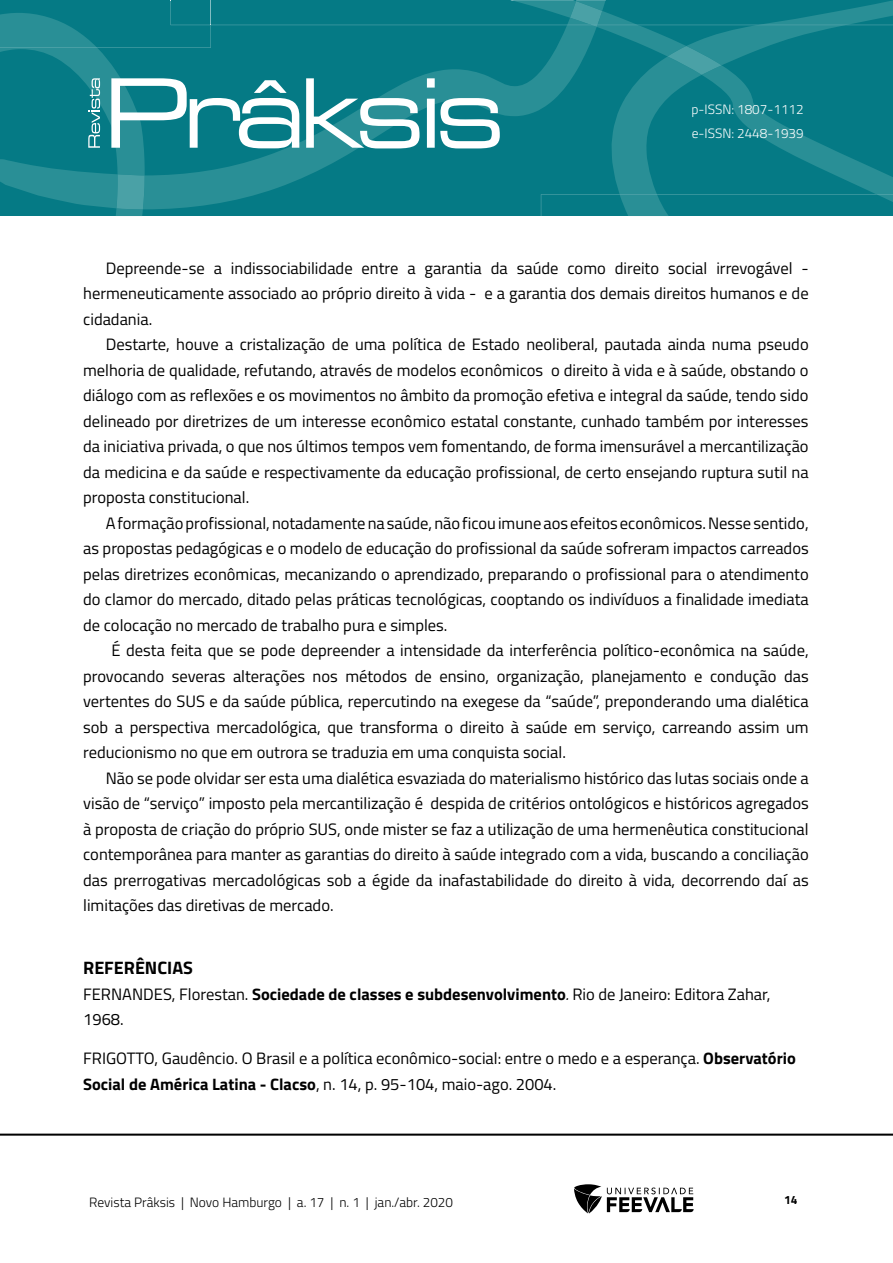
<style>
.page{position:relative;width:893px;height:1263px;background:#fff}
.page>*{position:absolute;margin:0;border:0;box-sizing:border-box;transform-origin:0 0}
.TITILO_1{font:700 18px "Titillium Web";color:#000}
.Corpo_de_texto{font:16.5px/25.5px "Titillium Web";color:#000;text-align:justify}
.Referências{font:16.5px/25.5px "Titillium Web";color:#000}
.t1{font:300 13.5px "Titillium Web";color:#000}
.t2{font:300 13.5px/24px "Titillium Web";color:#fff}
.t3{font:700 12px "Titillium Web";color:#000}
.s1{font-weight:700}
.s2{font-style:italic}
</style>
<div class="page">
<hr style="left:0;top:1133px;width:893px;height:3px;background:#000">
<svg style="left:574px;top:1184px;width:120px;height:29px"></svg>
<svg style="left:0;top:0;width:893px;height:216px;background:#19858e"></svg>
<p class="t2" style="left:691px;top:97px;width:114px">p-ISSN: 1807-1112 e-ISSN: 2448-1939</p>
<p class="Corpo_de_texto" style="left:83px;top:254px;width:727px;text-indent:23px">Depreende-se a indissociabilidade entre a garantia da saúde como direito social irrevogável - hermeneuticamente associado ao próprio direito à vida - e a garantia dos demais direitos humanos e de cidadania.</p>
<p class="Corpo_de_texto" style="left:83px;top:331px;width:727px;text-indent:23px">Destarte, houve a cristalização de uma política de Estado neoliberal, pautada ainda numa pseudo melhoria de qualidade, refutando, através de modelos econômicos o direito à vida e à saúde, obstando o diálogo com as reflexões e os movimentos no âmbito da promoção efetiva e integral da saúde, tendo sido delineado por diretrizes de um interesse econômico estatal constante, cunhado também por interesses da iniciativa privada, o que nos últimos tempos vem fomentando, de forma imensurável a mercantilização da medicina e da saúde e respectivamente da educação profissional, de certo ensejando ruptura sutil na proposta constitucional.</p>
<p class="Corpo_de_texto" style="left:83px;top:509px;width:727px;text-indent:23px">A formação profissional, notadamente na saúde, não ficou imune aos efeitos econômicos. Nesse sentido, as propostas pedagógicas e o modelo de educação do profissional da saúde sofreram impactos carreados pelas diretrizes econômicas, mecanizando o aprendizado, preparando o profissional para o atendimento do clamor do mercado, ditado pelas práticas tecnológicas, cooptando os indivíduos a finalidade imediata de colocação no mercado de trabalho pura e simples.</p>
<p class="Corpo_de_texto" style="left:83px;top:637px;width:727px;text-indent:28px">É desta feita que se pode depreender a intensidade da interferência político-econômica na saúde, provocando severas alterações nos métodos de ensino, organização, planejamento e condução das vertentes do SUS e da saúde pública, repercutindo na exegese da “saúde”, preponderando uma dialética sob a perspectiva mercadológica, que transforma o direito à saúde em serviço, carreando assim um reducionismo no que em outrora se traduzia em uma conquista social.</p>
<p class="Corpo_de_texto" style="left:83px;top:764px;width:727px;text-indent:23px">Não se pode olvidar ser esta uma dialética esvaziada do materialismo histórico das lutas sociais onde a visão de “serviço” imposto pela mercantilização é despida de critérios ontológicos e históricos agregados à proposta de criação do próprio SUS, onde mister se faz a utilização de uma hermenêutica constitucional contemporânea para manter as garantias do direito à saúde integrado com a vida, buscando a conciliação das prerrogativas mercadológicas sob a égide da inafastabilidade do direito à vida, decorrendo daí as limitações das diretivas de mercado.</p>
<p class="TITILO_1" style="left:83px;top:954px;width:111px">REFERÊNCIAS</p>
<p class="Referências" style="left:83px;top:980px;width:689px">FERNANDES, Florestan. <span class="s1">Sociedade de classes e subdesenvolvimento</span><span class="s2">.</span> Rio de Janeiro: Editora Zahar,<br>1968.</p>
<p class="Referências" style="left:83px;top:1045px;width:714px">FRIGOTTO, Gaudêncio. O Brasil e a política econômico-social: entre o medo e a esperança. <span class="s1">Observatório<br>Social de América Latina - Clacso</span>, n. 14, p. 95-104, maio-ago. 2004.</p>
<p class="t1" style="left:89px;top:1192px;width:365px">Revista Prâksis | Novo Hamburgo | a. 17 | n. 1 | jan./abr. 2020</p>
<p class="t3" style="left:784px;top:1190px;width:15px">14</p>
</div>
